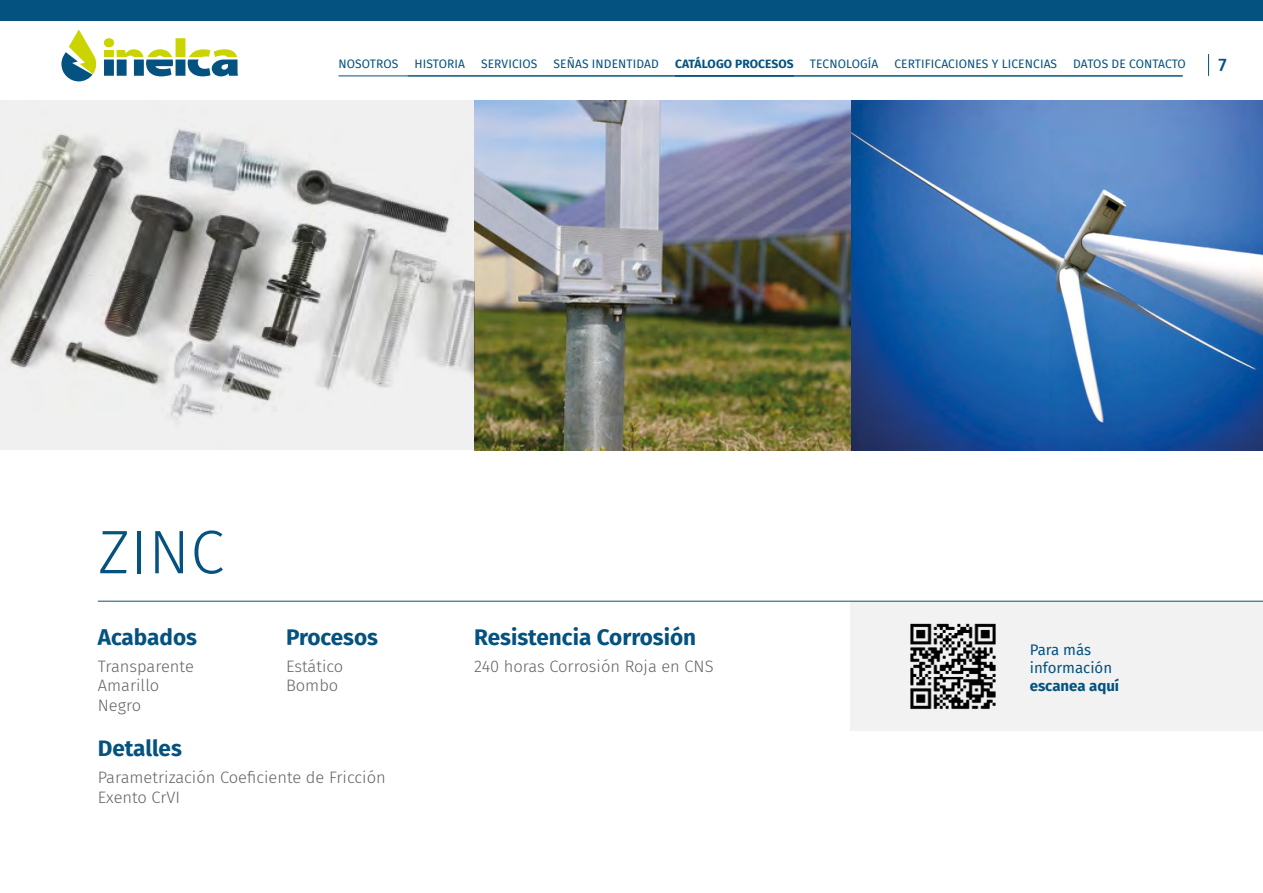
<style>
.page{position:relative;width:1263px;height:893px;background:#fff}
.page>*{position:absolute;margin:0;border:0;box-sizing:border-box;transform-origin:0 0}
.t1{font:300 61.5px "Fira Sans";color:#04527f}
.t2{font:700 22.5px "Fira Sans";color:#04527f}
.t3{font:500 18px "Fira Sans";color:#04527f}
.t4{font:300 16.5px/19.8px "Fira Sans";color:#646363}
.t5{font:15px/18px "Fira Sans";color:#04527f}
.t6{font:700 15px "Fira Sans";color:#04527f}
.t7{font:12px "Fira Sans";letter-spacing:.01em;color:#04527f}
.t8{font:700 12px "Fira Sans";letter-spacing:.01em;color:#04527f}
</style>
<div class="page">
<svg style="left:104px;top:38px;width:134px;height:38px"></svg>
<svg style="left:61px;top:29px;width:35px;height:52px"></svg>
<div style="left:0;top:0;width:1263px;height:21px;background:#04527f"></div>
<svg style="left:1208px;top:54px;width:1px;height:22px"></svg>
<hr style="left:338px;top:76px;width:844px;height:1px;background:#04527f">
<div style="left:850px;top:602px;width:413px;height:129px;background:#f2f2f2"></div>
<img style="left:910px;top:623px;width:86px;height:87px">
<hr style="left:675px;top:75px;width:119px;height:2px;background:#04527f">
<img style="left:474px;top:101px;width:789px;height:350px">
<svg style="left:0;top:101px;width:474px;height:349px;fill:#eaeae9"></svg>
<hr style="left:98px;top:601px;width:1165px;height:1px;background:#04527f">
<p class="t7" style="left:338px;top:55px;width:61px">NOSOTROS</p>
<p class="t7" style="left:414px;top:55px;width:52px">HISTORIA</p>
<p class="t7" style="left:481px;top:55px;width:58px">SERVICIOS</p>
<p class="t7" style="left:553px;top:55px;width:107px">SEÑAS INDENTIDAD</p>
<p class="t8" style="left:675px;top:54px;width:120px">CATÁLOGO PROCESOS</p>
<p class="t7" style="left:810px;top:55px;width:70px">TECNOLOGÍA</p>
<p class="t7" style="left:894px;top:55px;width:164px">CERTIFICACIONES Y LICENCIAS</p>
<p class="t7" style="left:1073px;top:55px;width:114px">DATOS DE CONTACTO</p>
<p class="t3" style="left:1218px;top:50px;width:10px">7</p>
<p class="t1" style="left:98px;top:508px;width:128px">ZINC</p>
<p class="t2" style="left:98px;top:618px;width:101px">Acabados</p>
<p class="t4" style="left:98px;top:656px;width:98px">Transparente</p>
<p class="t4" style="left:98px;top:676px;width:63px">Amarillo</p>
<p class="t4" style="left:98px;top:695px;width:45px">Negro</p>
<p class="t2" style="left:286px;top:618px;width:94px">Procesos</p>
<p class="t4" style="left:286px;top:656px;width:59px">Estático</p>
<p class="t4" style="left:286px;top:676px;width:54px">Bombo</p>
<p class="t2" style="left:98px;top:729px;width:86px">Detalles</p>
<p class="t4" style="left:98px;top:767px;width:289px">Parametrización Coeficiente de Fricción<br>Exento CrVI</p>
<p class="t2" style="left:474px;top:618px;width:223px">Resistencia Corrosión</p>
<p class="t4" style="left:474px;top:656px;width:241px">240 horas Corrosión Roja en CNS</p>
<p class="t5" style="left:1030px;top:640px;width:84px">Para más información</p>
<p class="t6" style="left:1030px;top:673px;width:91px">escanea aquí</p>
</div>
